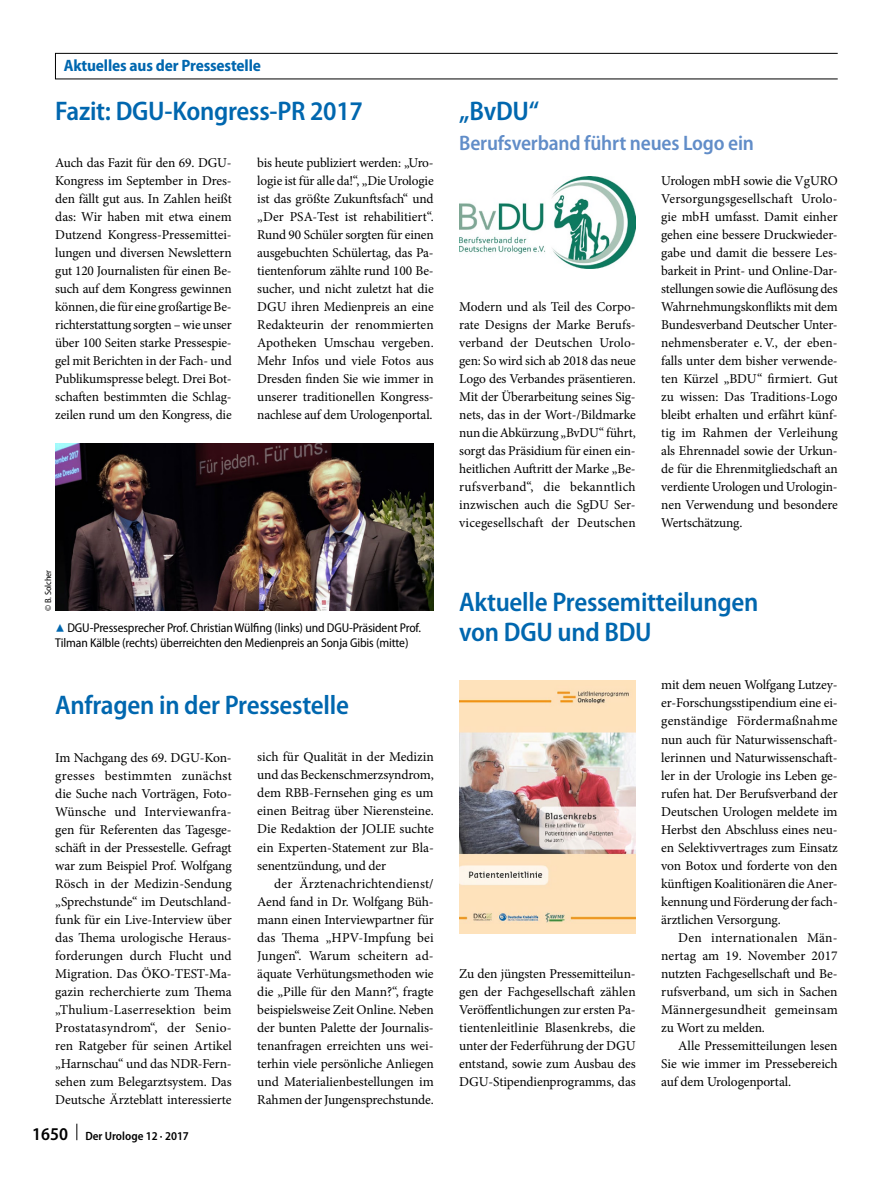
<style>
.page{position:relative;width:893px;height:1187px;background:#fff}
.page>*{position:absolute;margin:0;border:0;box-sizing:border-box;transform-origin:0 0}
.t1{font:600 semi-condensed 27px/30px "Myriad Pro";letter-spacing:-.01em;color:#0067af}
.t2{font:600 semi-condensed 21px "Myriad Pro";letter-spacing:-.01em;color:#618dc8}
.t3{font:700 semi-condensed 16.5px "Myriad Pro";letter-spacing:-.01em;color:#0067af}
.t4{font:13.5px/18px "Minion Pro";letter-spacing:-.01em;color:#000;text-align:justify}
.t5{font:semi-condensed 12.75px/15px "Myriad Pro";letter-spacing:-.01em;color:#000}
.t6{font:600 semi-condensed 12px "Myriad Pro";color:#000}
.t7{font:semi-condensed 9px "Myriad Pro";letter-spacing:-.01em;color:#000}
.s1{font-family:"Blik Buttons";font-stretch:normal;color:#0067af}
.s2{font-size:18px}
</style>
<div class="page">
<svg style="left:77px;top:1123px;width:1px;height:17px"></svg>
<div style="left:55px;top:53px;width:783px;height:26px;border:1px solid #000"></div>
<img style="left:459px;top:176px;width:177px;height:93px">
<img style="left:459px;top:680px;width:177px;height:253px">
<img style="left:55px;top:444px;width:379px;height:166px">
<p class="t3" style="left:64px;top:56px;width:199px">Aktuelles aus der Pressestelle</p>
<h1 class="t1" style="left:55px;top:97px;width:309px">Fazit: DGU-Kongress-PR 2017</h1>
<p class="t4" style="left:55px;top:154px;width:178px">Auch das Fazit für den 69. DGU-Kongress im September in Dres&shy;den fällt gut aus. In Zahlen heißt das: Wir haben mit etwa einem Dutzend Kongress-Pressemittei&shy;lungen und diversen Newslettern gut 120 Journalisten für einen Be&shy;such auf dem Kongress gewinnen können, die für eine großartige Be&shy;richterstattung sorgten – wie unser über 100 Seiten starke Pressespie&shy;gel mit Berichten in der Fach- und Publikumspresse belegt. Drei Bot&shy;schaften bestimmten die Schlag&shy;zeilen rund um den Kongress, die</p>
<p class="t4" style="left:257px;top:154px;width:178px">bis heute publiziert werden: „Uro&shy;logie ist für alle da!“, „Die Urologie ist das größte Zukunftsfach“ und „Der PSA-Test ist rehabilitiert“.<br>Rund 90 Schüler sorgten für einen ausgebuchten Schülertag, das Pa&shy;tientenforum zählte rund 100 Be&shy;sucher, und nicht zuletzt hat die DGU ihren Medienpreis an eine Redakteurin der renommierten Apotheken Umschau vergeben.<br>Mehr Infos und viele Fotos aus Dresden finden Sie wie immer in unserer traditionellen Kongress&shy;nachlese auf dem Urologenportal.</p>
<p class="t7" style="left:43px;top:610px;width:42px;rotate:-90deg">© B. Solcher</p>
<p class="t5" style="left:55px;top:620px;width:367px"><span class="s1">8</span> DGU-Pressesprecher Prof. Christian Wülfing (links) und DGU-Präsident Prof.<br>Tilman Kälble (rechts) überreichten den Medienpreis an Sonja Gibis (mitte)</p>
<h1 class="t1" style="left:55px;top:690px;width:295px">Anfragen in der Pressestelle</h1>
<p class="t4" style="left:55px;top:748px;width:178px">Im Nachgang des 69. DGU-Kon&shy;gresses bestimmten zunächst die Suche nach Vorträgen, Foto-Wünsche und Interviewanfra&shy;gen für Referenten das Tagesge&shy;schäft in der Pressestelle. Gefragt war zum Beispiel Prof. Wolfgang Rösch in der Medizin-Sendung „Sprechstunde“ im Deutschland&shy;funk für ein Live-Interview über das Thema urologische Heraus&shy;forderungen durch Flucht und Migration. Das ÖKO-TEST-Ma&shy;gazin recherchierte zum Thema „Thulium-Laserresektion beim Prostatasyndrom“, der Senio&shy;ren Ratgeber für seinen Artikel „Harnschau“ und das NDR-Fern&shy;sehen zum Belegarztsystem. Das Deutsche Ärzteblatt interessierte</p>
<p class="t4" style="left:257px;top:748px;width:178px">sich für Qualität in der Medizin und das Beckenschmerzsyndrom, dem RBB-Fernsehen ging es um einen Beitrag über Nierensteine.<br>Die Redaktion der JOLIE suchte ein Experten-Statement zur Bla&shy;senentzündung, und der</p>
<p class="t4" style="left:257px;top:874px;width:178px;text-indent:17px">der Ärztenachrichtendienst/ Aend fand in Dr. Wolfgang Büh&shy;mann einen Interviewpartner für das Thema „HPV-Impfung bei Jungen“. Warum scheitern ad&shy;äquate Verhütungsmethoden wie die „Pille für den Mann?“, fragte beispielsweise Zeit Online. Neben der bunten Palette der Journalis&shy;tenanfragen erreichten uns wei&shy;terhin viele persönliche Anliegen und Materialienbestellungen im Rahmen der Jungensprechstunde.</p>
<p class="t6" style="left:32px;top:1129px;width:158px"><span class="s2">1650</span> Der Urologe 12 · 2017</p>
<h1 class="t1" style="left:459px;top:97px;width:81px">„BvDU“</h1>
<h2 class="t2" style="left:459px;top:131px;width:296px">Berufsverband führt neues Logo ein</h2>
<p class="t4" style="left:459px;top:298px;width:178px">Modern und als Teil des Corpo&shy;rate Designs der Marke Berufs&shy;verband der Deutschen Urolo&shy;gen: So wird sich ab 2018 das neue Logo des Verbandes präsentieren.<br>Mit der Überarbeitung seines Sig&shy;nets, das in der Wort-/Bildmarke nun die Abkürzung „BvDU“ führt, sorgt das Präsidium für einen ein&shy;heitlichen Auftritt der Marke „Be&shy;rufsverband“, die bekanntlich inzwischen auch die SgDU Ser&shy;vicegesellschaft der Deutschen</p>
<p class="t4" style="left:661px;top:172px;width:178px">Urologen mbH sowie die VgURO Versorgungsgesellschaft Urolo&shy;gie mbH umfasst. Damit einher gehen eine bessere Druckwieder&shy;gabe und damit die bessere Les&shy;barkeit in Print- und Online-Dar&shy;stellungen sowie die Auflösung des Wahrnehmungskonflikts mit dem Bundesverband Deutscher Unter&shy;nehmensberater e.V., der eben&shy;falls unter dem bisher verwende&shy;ten Kürzel „BDU“ firmiert. Gut zu wissen: Das Traditions-Logo bleibt erhalten und erfährt künf&shy;tig im Rahmen der Verleihung als Ehrennadel sowie der Urkun&shy;de für die Ehrenmitgliedschaft an verdiente Urologen und Urologin&shy;nen Verwendung und besondere Wertschätzung.</p>
<h1 class="t1" style="left:459px;top:588px;width:301px">Aktuelle Pressemitteilungen von DGU und BDU</h1>
<p class="t4" style="left:459px;top:964px;width:178px">Zu den jüngsten Pressemitteilun&shy;gen der Fachgesellschaft zählen Veröffentlichungen zur ersten Pa&shy;tientenleitlinie Blasenkrebs, die unter der Federführung der DGU entstand, sowie zum Ausbau des DGU-Stipendienprogramms, das</p>
<p class="t4" style="left:661px;top:676px;width:178px">mit dem neuen Wolfgang Lutzey&shy;er-Forschungsstipendium eine ei&shy;genständige Fördermaßnahme nun auch für Naturwissenschaft&shy;lerinnen und Naturwissenschaft&shy;ler in der Urologie ins Leben ge&shy;rufen hat. Der Berufsverband der Deutschen Urologen meldete im Herbst den Abschluss eines neu&shy;en Selektivvertrages zum Einsatz von Botox und forderte von den künftigen Koalitionären die Aner&shy;kennung und Förderung der fach&shy;ärztlichen Versorgung.</p>
<p class="t4" style="left:661px;top:928px;width:178px;text-indent:17px">Den internationalen Män&shy;nertag am 19. November 2017 nutzten Fachgesellschaft und Be&shy;rufsverband, um sich in Sachen Männergesundheit gemeinsam zu Wort zu melden.</p>
<p class="t4" style="left:661px;top:1036px;width:178px;text-indent:17px">Alle Pressemitteilungen lesen Sie wie immer im Pressebereich auf dem Urologenportal.</p>
</div>
